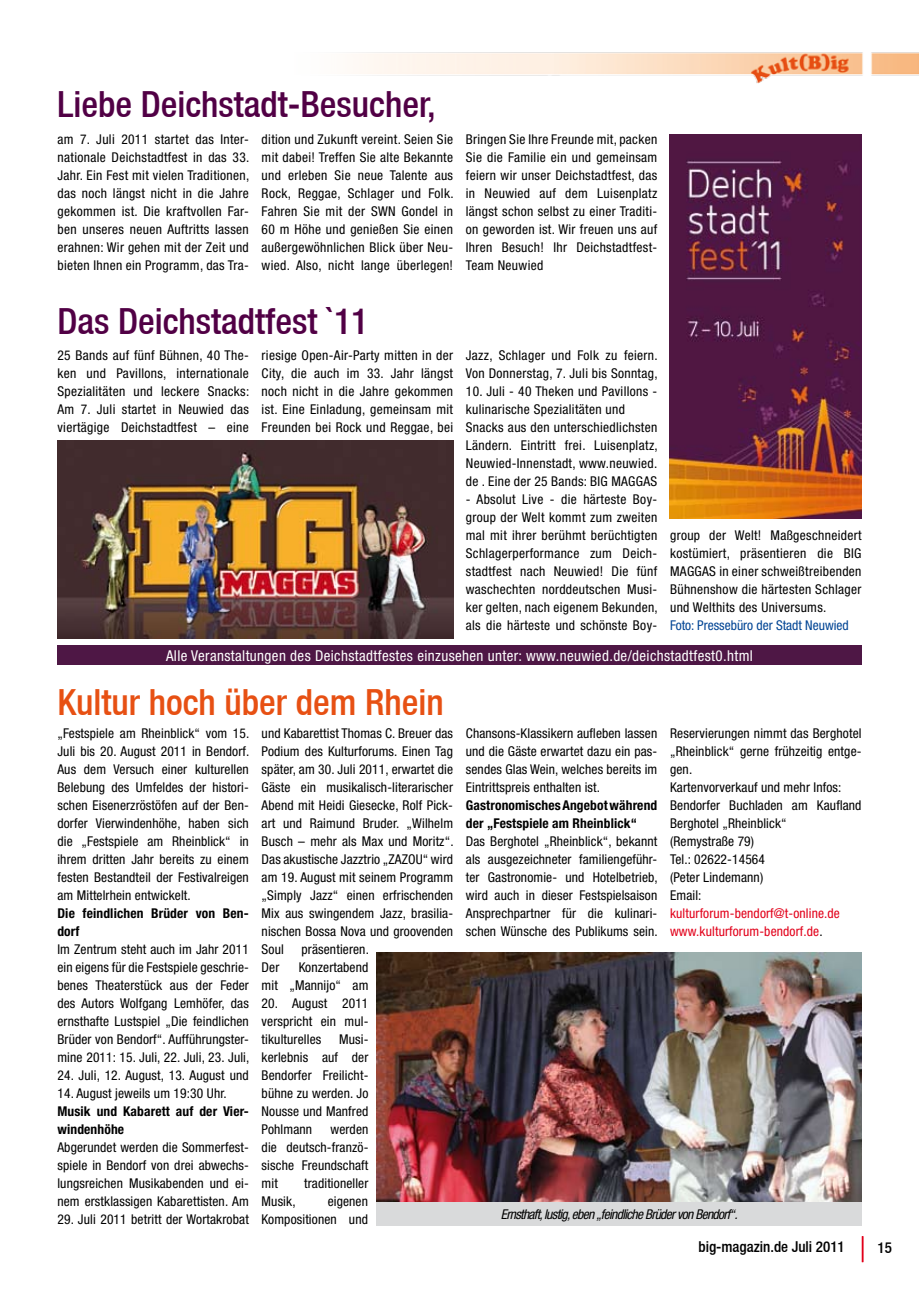
<style>
.page{position:relative;width:919px;height:1289px;background:#fff}
.page>*{position:absolute;margin:0;border:0;box-sizing:border-box;transform-origin:0 0}
.t1{font:500 condensed 36px "Helvetica Neue";color:#510045}
.t2{font:500 condensed 36px "Helvetica Neue";color:#e75013}
.t3{font:condensed 15px "Helvetica Neue";letter-spacing:.025em;color:#fff}
.t4{font:500 condensed 15px "Helvetica Neue";color:#000}
.t5{font:condensed 13.5px/18px "Helvetica Neue";letter-spacing:.01em;color:#000;text-align:justify}
.t6{font:700 condensed 13.5px/18px "Helvetica Neue";letter-spacing:.01em;color:#000}
.t7{font:condensed 13.5px/18px "Helvetica Neue";letter-spacing:.01em;color:#e2001a}
.t8{font:italic condensed 13.5px "Helvetica Neue";letter-spacing:-.05em;color:#000}
.t9{font:condensed 13.5px "Helvetica Neue";color:#004494}
.s1{color:#000}
</style>
<div class="page">
<hr style="left:861px;top:1236px;width:2px;height:26px;background:#e2001a">
<img style="left:353px;top:52px;width:565px;height:32px">
<img style="left:57px;top:440px;width:396px;height:198px">
<img style="left:669px;top:135px;width:192px;height:384px">
<div style="left:57px;top:645px;width:804px;height:19px;background:#4e1745"></div>
<img style="left:377px;top:952px;width:484px;height:250px">
<div style="left:376px;top:1202px;width:485px;height:23px;background:#d9dadb"></div>
<h1 class="t1" style="left:57px;top:82px;width:380px">Liebe Deichstadt-Besucher,</h1>
<p class="t5" style="left:57px;top:130px;width:193px">am 7. Juli 2011 startet das Inter&shy;nationale Deichstadtfest in das 33.<br>Jahr. Ein Fest mit vielen Traditionen, das noch längst nicht in die Jahre gekommen ist. Die kraftvollen Far&shy;ben unseres neuen Auftritts lassen erahnen: Wir gehen mit der Zeit und bieten Ihnen ein Programm, das Tra-</p>
<p class="t5" style="left:261px;top:130px;width:193px">dition und Zukunft vereint. Seien Sie mit dabei! Treffen Sie alte Bekannte und erleben Sie neue Talente aus Rock, Reggae, Schlager und Folk.<br>Fahren Sie mit der SWN Gondel in 60 m Höhe und genießen Sie einen außergewöhnlichen Blick über Neu&shy;wied. Also, nicht lange überlegen!</p>
<p class="t5" style="left:466px;top:130px;width:193px">Bringen Sie Ihre Freunde mit, packen Sie die Familie ein und gemeinsam feiern wir unser Deichstadtfest, das in Neuwied auf dem Luisenplatz längst schon selbst zu einer Traditi&shy;on geworden ist. Wir freuen uns auf Ihren Besuch! Ihr Deichstadtfest-Team Neuwied</p>
<h1 class="t1" style="left:57px;top:299px;width:312px">Das Deichstadtfest `11</h1>
<p class="t5" style="left:57px;top:346px;width:193px">25 Bands auf fünf Bühnen, 40 The&shy;ken und Pavillons, internationale Spezialitäten und leckere Snacks:<br>Am 7. Juli startet in Neuwied das viertägige Deichstadtfest – eine</p>
<p class="t5" style="left:261px;top:346px;width:193px">riesige Open-Air-Party mitten in der City, die auch im 33. Jahr längst noch nicht in die Jahre gekommen ist. Eine Einladung, gemeinsam mit Freunden bei Rock und Reggae, bei</p>
<p class="t5" style="left:466px;top:346px;width:193px">Jazz, Schlager und Folk zu feiern.<br>Von Donnerstag, 7. Juli bis Sonntag,</p>
<p class="t5" style="left:466px;top:382px;width:193px;text-align:left">10. Juli - 40 Theken und Pavillons - kulinarische Spezialitäten und Snacks aus den unterschiedlichsten Ländern. Eintritt frei. Luisenplatz, Neuwied-Innenstadt, www.neuwied. de . Eine der 25 Bands: BIG MAGGAS</p>
<p class="t5" style="left:466px;top:490px;width:193px">- Absolut Live - die härteste Boy&shy;group der Welt kommt zum zweiten mal mit ihrer berühmt berüchtigten Schlagerperformance zum Deich&shy;stadtfest nach Neuwied! Die fünf waschechten norddeutschen Musi&shy;ker gelten, nach eigenem Bekunden, als die härteste und schönste Boy-</p>
<p class="t5" style="left:670px;top:526px;width:193px">group der Welt! Maßgeschneidert kostümiert, präsentieren die BIG MAGGAS in einer schweißtreibenden Bühnenshow die härtesten Schlager und Welthits des Universums.</p>
<p class="t9" style="left:670px;top:617px;width:180px">Foto: Pressebüro der Stadt Neuwied</p>
<p class="t3" style="left:166px;top:647px;width:588px">Alle Veranstaltungen des Deichstadtfestes einzusehen unter: www.neuwied.de/deichstadtfest0.html</p>
<h1 class="t2" style="left:57px;top:681px;width:388px">Kultur hoch über dem Rhein</h1>
<p class="t5" style="left:57px;top:724px;width:193px">„Festspiele am Rheinblick“ vom 15.<br>Juli bis 20. August 2011 in Bendorf.<br>Aus dem Versuch einer kulturellen Belebung des Umfeldes der histori&shy;schen Eisenerzröstöfen auf der Ben&shy;dorfer Vierwindenhöhe, haben sich die „Festspiele am Rheinblick“ in ihrem dritten Jahr bereits zu einem festen Bestandteil der Festivalreigen am Mittelrhein entwickelt.</p>
<p class="t6" style="left:57px;top:904px;width:193px">Die feindlichen Brüder von Ben&shy;dorf</p>
<p class="t5" style="left:57px;top:940px;width:193px">Im Zentrum steht auch im Jahr 2011 ein eigens für die Festspiele geschrie&shy;benes Theaterstück aus der Feder des Autors Wolfgang Lemhöfer, das ernsthafte Lustspiel „Die feindlichen Brüder von Bendorf“. Aufführungster&shy;mine 2011: 15. Juli, 22. Juli, 23. Juli,</p>
<p class="t5" style="left:57px;top:1066px;width:193px">24. Juli, 12. August, 13. August und</p>
<p class="t5" style="left:57px;top:1084px;width:171px">14. August jeweils um 19:30 Uhr.</p>
<p class="t6" style="left:57px;top:1102px;width:193px">Musik und Kabarett auf der Vier&shy;windenhöhe</p>
<p class="t5" style="left:57px;top:1138px;width:193px">Abgerundet werden die Sommerfest&shy;spiele in Bendorf von drei abwechs&shy;lungsreichen Musikabenden und ei&shy;nem erstklassigen Kabarettisten. Am</p>
<p class="t5" style="left:57px;top:1210px;width:193px">29. Juli 2011 betritt der Wortakrobat</p>
<p class="t5" style="left:466px;top:724px;width:193px">Chansons-Klassikern aufleben lassen und die Gäste erwartet dazu ein pas&shy;sendes Glas Wein, welches bereits im Eintrittspreis enthalten ist.</p>
<p class="t6" style="left:466px;top:796px;width:193px">Gastronomisches Angebot während der „Festspiele am Rheinblick“</p>
<p class="t5" style="left:466px;top:832px;width:193px">Das Berghotel „Rheinblick“, bekannt als ausgezeichneter familiengeführ&shy;ter Gastronomie- und Hotelbetrieb, wird auch in dieser Festspielsaison Ansprechpartner für die kulinari&shy;schen Wünsche des Publikums sein.</p>
<p class="t5" style="left:261px;top:724px;width:193px">und Kabarettist Thomas C. Breuer das Podium des Kulturforums. Einen Tag später, am 30. Juli 2011, erwartet die Gäste ein musikalisch-literarischer Abend mit Heidi Giesecke, Rolf Pick&shy;art und Raimund Bruder. „Wilhelm Busch – mehr als Max und Moritz“.<br>Das akustische Jazztrio „ZAZOU“ wird am 19. August mit seinem Programm „Simply Jazz“ einen erfrischenden Mix aus swingendem Jazz, brasilia&shy;nischen Bossa Nova und groovenden Soul</p>
<p class="t5" style="left:670px;top:724px;width:193px;text-align:left">Reservierungen nimmt das Berghotel „Rheinblick“ gerne frühzeitig entge&shy;gen.<br>Kartenvorverkauf und mehr Infos:<br>Bendorfer Buchladen am Kaufland<br>Berghotel „Rheinblick“<br>(Remystraße 79)<br>Tel.: 02622-14564<br>(Peter Lindemann)<br>Email:</p>
<p class="t7" style="left:670px;top:904px;width:171px">kulturforum-bendorf@t-online.de www.kulturforum-bendorf.de<span class="s1">.</span></p>
<p class="t5" style="left:301px;top:940px;width:69px">präsentieren.</p>
<p class="t5" style="left:261px;top:958px;width:108px;text-align:right">Konzertabend<br>mit „Mannijo“ am</p>
<p class="t5" style="left:261px;top:994px;width:108px">20. August 2011 verspricht ein mul&shy;tikulturelles</p>
<p class="t5" style="left:261px;top:958px;width:19px">Der</p>
<p class="t5" style="left:261px;top:1030px;width:108px;text-indent:77px">Musi&shy;kerlebnis auf der Bendorfer Freilicht&shy;bühne zu werden. Jo Nousse und Manfred Pohlmann</p>
<p class="t5" style="left:261px;top:1120px;width:108px;text-indent:69px">werden die deutsch-franzö&shy;sische Freundschaft mit</p>
<p class="t5" style="left:304px;top:1174px;width:66px">traditioneller</p>
<p class="t5" style="left:261px;top:1192px;width:108px;text-align:right">eigenen<br>Kompositionen und</p>
<p class="t5" style="left:261px;top:1192px;width:35px">Musik,</p>
<p class="t8" style="left:501px;top:1206px;width:238px">Ernsthaft, lustig, eben „feindliche Brüder von Bendorf“.</p>
<p class="t4" style="left:698px;top:1237px;width:148px">big-magazin.de Juli 2011</p>
<p class="t4" style="left:877px;top:1238px;width:16px">15</p>
</div>
